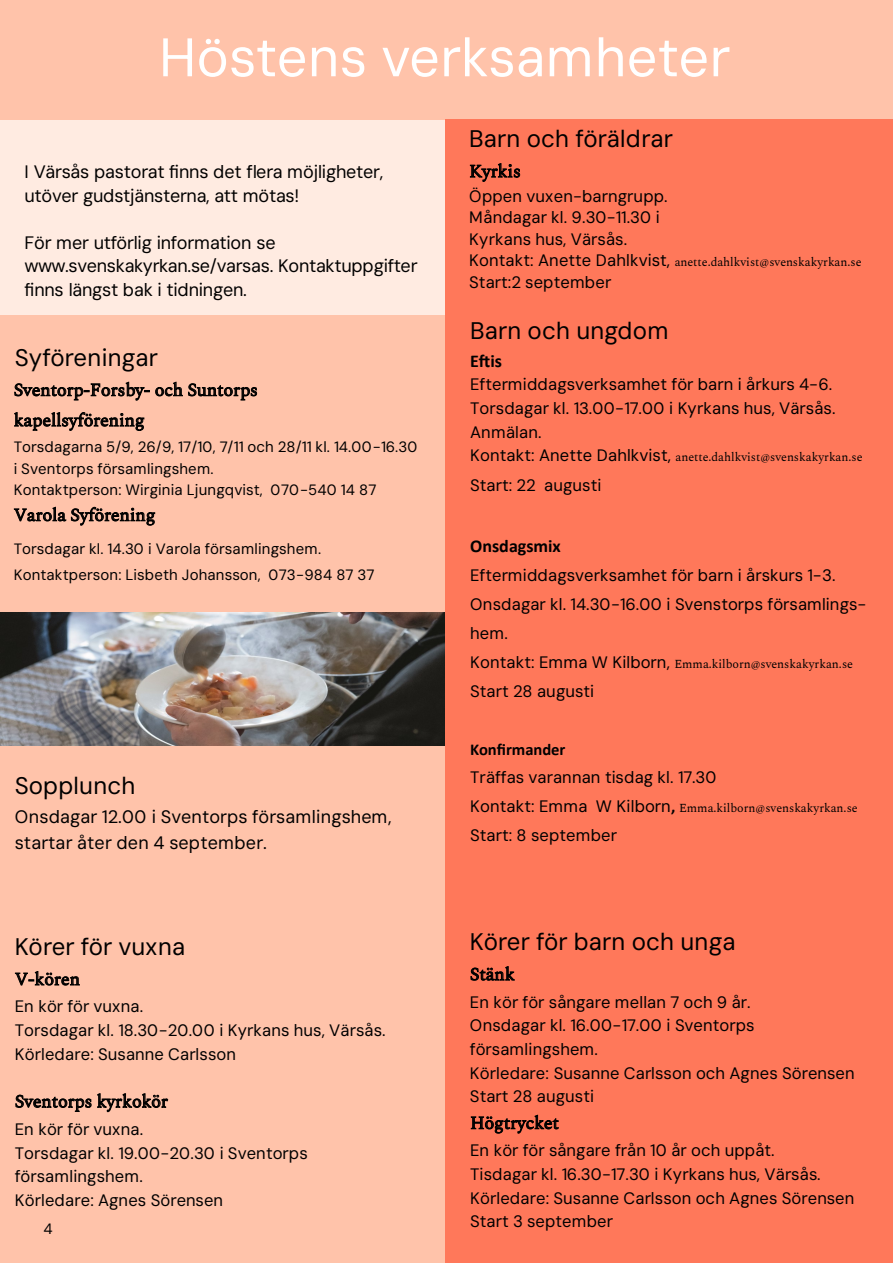
<style>
.page{position:relative;width:893px;height:1263px;background:#fff}
.page>*{position:absolute;margin:0;border:0;box-sizing:border-box;transform-origin:0 0}
.t1{font:54.15px "DM Sans 9 pt";color:#fff}
.t2{font:24px "DM Sans 9 pt";letter-spacing:.005em;color:#000}
.t3{font:18px/23.4px "DM Sans 9 pt";letter-spacing:-.01em;color:#000}
.t4{font:18px/30.3px "Spectral";letter-spacing:-.01em;color:#000}
.t5{font:700 18px "Calibri";color:#000}
.t6{font:16.65px/23.7px "DM Sans 9 pt";letter-spacing:.005em;color:#000}
.t7{font:700 16.65px "Calibri";letter-spacing:-.005em;color:#000}
.t8{font:15px/21.6px "DM Sans 9 pt";letter-spacing:.005em;color:#000}
.t9{font:12.15px "Spectral";color:#000}
.s1{font-family:"DM Sans 9 pt";font-size:16.65px}
.s2{font-family:"Calibri";font-weight:700;font-size:16.65px}
</style>
<div class="page">
<div style="left:0;top:0;width:892px;height:119px;background:#ffc3aa"></div>
<div style="left:0;top:146px;width:455px;height:170px;background:#ffebe1"></div>
<div style="left:0;top:315px;width:445px;height:297px;background:#ffc3aa"></div>
<img style="left:0;top:612px;width:445px;height:134px">
<div style="left:0;top:746px;width:445px;height:132px;background:#ffc3aa"></div>
<div style="left:0;top:878px;width:446px;height:385px;background:#ffc3aa"></div>
<div style="left:445px;top:119px;width:447px;height:827px;background:#ff785a"></div>
<div style="left:445px;top:888px;width:447px;height:375px;background:#ff785a"></div>
<h1 class="t1" style="left:159px;top:24px;width:573px">Höstens verksamheter</h1>
<p class="t3" style="left:25px;top:160px;width:360px">I Värsås pastorat finns det flera möjligheter, utöver gudstjänsterna, att mötas!</p>
<p class="t3" style="left:25px;top:231px;width:395px">För mer utförlig information se www.svenskakyrkan.se/varsas. Kontaktuppgifter finns längst bak i tidningen.</p>
<h2 class="t2" style="left:15px;top:343px;width:145px">Syföreningar</h2>
<p class="t4" style="left:14px;top:373px;width:246px">Sventorp-Forsby- och Suntorps kapellsyförening</p>
<p class="t8" style="left:14px;top:436px;width:405px">Torsdagarna 5/9, 26/9, 17/10, 7/11 och 28/11 kl. 14.00-16.30 i Sventorps församlingshem.<br>Kontaktperson: Wirginia Ljungqvist, 070-540 14 87</p>
<p class="t4" style="left:14px;top:498px;width:143px">Varola Syförening</p>
<p class="t8" style="left:14px;top:535px;width:362px;line-height:26.4px">Torsdagar kl. 14.30 i Varola församlingshem.<br>Kontaktperson: Lisbeth Johansson, 073-984 87 37</p>
<h2 class="t2" style="left:15px;top:771px;width:122px">Sopplunch</h2>
<p class="t3" style="left:15px;top:803px;width:378px;line-height:26px">Onsdagar 12.00 i Sventorps församlingshem, startar åter den 4 september.</p>
<h2 class="t2" style="left:15px;top:932px;width:172px">Körer för vuxna</h2>
<p class="t4" style="left:15px;top:962px;width:67px">V-kören</p>
<p class="t6" style="left:15px;top:995px;width:372px">En kör för vuxna.<br>Torsdagar kl. 18.30-20.00 i Kyrkans hus, Värsås.<br>Körledare: Susanne Carlsson</p>
<p class="t4" style="left:15px;top:1085px;width:155px">Sventorps kyrkokör</p>
<p class="t6" style="left:15px;top:1117px;width:295px">En kör för vuxna.<br>Torsdagar kl. 19.00-20.30 i Sventorps församlingshem.<br>Körledare: Agnes Sörensen</p>
<p class="t8" style="left:43px;top:1218px;width:11px">4</p>
<h2 class="t2" style="left:469px;top:124px;width:206px">Barn och föräldrar</h2>
<p class="t4" style="left:469px;top:155px;width:53px">Kyrkis</p>
<p class="t6" style="left:469px;top:185px;width:200px;line-height:21.5px">Öppen vuxen-barngrupp.<br>Måndagar kl. 9.30-11.30 i<br>Kyrkans hus, Värsås.</p>
<p class="t9" style="left:469px;top:254px;width:394px"><span class="s1">Kontakt: Anette Dahlkvist,</span> anette.dahlkvist@svenskakyrkan.se</p>
<p class="t6" style="left:469px;top:270px;width:144px">Start:2 september</p>
<h2 class="t2" style="left:470px;top:316px;width:200px">Barn och ungdom</h2>
<p class="t5" style="left:470px;top:348px;width:34px">Eftis</p>
<p class="t6" style="left:470px;top:372px;width:367px">Eftermiddagsverksamhet för barn i årkurs 4-6.<br>Torsdagar kl. 13.00-17.00 i Kyrkans hus, Värsås.<br>Anmälan.</p>
<p class="t9" style="left:470px;top:448px;width:394px"><span class="s1">Kontakt: Anette Dahlkvist,</span> anette.dahlkvist@svenskakyrkan.se</p>
<p class="t6" style="left:470px;top:474px;width:133px">Start: 22 augusti</p>
<p class="t5" style="left:470px;top:533px;width:92px">Onsdagsmix</p>
<p class="t6" style="left:470px;top:560px;width:398px;line-height:29.1px">Eftermiddagsverksamhet för barn i årskurs 1-3.<br>Onsdagar kl. 14.30-16.00 i Svenstorps församlings&shy;hem.</p>
<p class="t9" style="left:470px;top:655px;width:384px"><span class="s1">Kontakt: Emma W Kilborn,</span> Emma.kilborn@svenskakyrkan.se</p>
<p class="t6" style="left:470px;top:679px;width:126px">Start 28 augusti</p>
<p class="t7" style="left:470px;top:738px;width:97px">Konfirmander</p>
<p class="t6" style="left:470px;top:765px;width:248px">Träffas varannan tisdag kl. 17.30</p>
<p class="t9" style="left:470px;top:799px;width:389px"><span class="s1">Kontakt: Emma W Kilborn</span><span class="s2">,</span> Emma.kilborn@svenskakyrkan.se</p>
<p class="t6" style="left:470px;top:824px;width:149px">Start: 8 september</p>
<h2 class="t2" style="left:470px;top:927px;width:267px">Körer för barn och unga</h2>
<p class="t4" style="left:470px;top:958px;width:46px">Stänk</p>
<p class="t6" style="left:470px;top:990px;width:386px">En kör för sångare mellan 7 och 9 år.<br>Onsdagar kl. 16.00-17.00 i Sventorps församlingshem.<br>Körledare: Susanne Carlsson och Agnes Sörensen<br>Start 28 augusti</p>
<p class="t4" style="left:470px;top:1106px;width:90px">Högtrycket</p>
<p class="t6" style="left:470px;top:1138px;width:386px">En kör för sångare från 10 år och uppåt.<br>Tisdagar kl. 16.30-17.30 i Kyrkans hus, Värsås.<br>Körledare: Susanne Carlsson och Agnes Sörensen Start 3 september</p>
</div>
